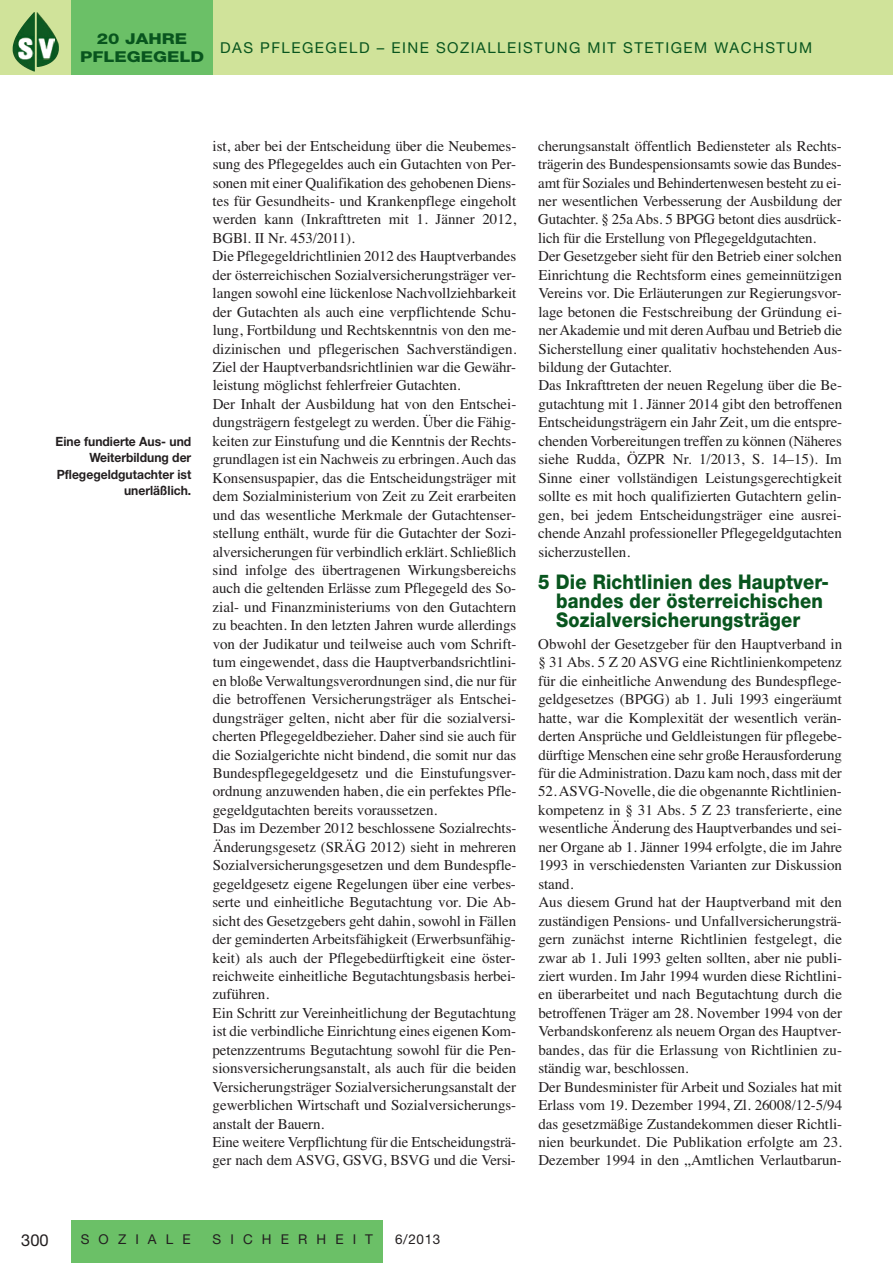
<style>
.page{position:relative;width:893px;height:1263px;background:#fff}
.page>*{position:absolute;margin:0;border:0;box-sizing:border-box;transform-origin:0 0}
.t1{font:800 20.25px/19.2px "Helvetica Neue";letter-spacing:.01em;color:#08551e;text-align:center;scale:.9 1}
.t2{font:16.5px "Helvetica Neue";color:#231f20}
.t3{font:15px/18.5px "Times";letter-spacing:-.005em;color:#231f20}
.t4{font:15px "Helvetica Neue";letter-spacing:.1em;color:#08551e}
.t5{font:800 15px/17.7px "Helvetica Neue";color:#08551e;text-align:center;scale:1.2 1}
.t6{font:13.5px "Helvetica Neue";letter-spacing:.675em;color:#231f20}
.t7{font:700 12.75px/16.5px "Helvetica Neue";color:#231f20;text-align:right;scale:.95 1}
</style>
<div class="page">
<div style="left:0;top:0;width:893px;height:74px;background:#d0e39a"></div>
<div style="left:71px;top:0;width:142px;height:74px;background:#6bc067"></div>
<div style="left:71px;top:1220px;width:312px;height:43px;background:#6bc067"></div>
<img style="left:37px;top:12px;width:22px;height:55px">
<img style="left:13px;top:12px;width:22px;height:60px">
<img style="left:17px;top:37px;width:17px;height:22px">
<img style="left:39px;top:38px;width:15px;height:21px">
<p class="t5" style="left:80px;top:31px;width:105px">20 JAHRE<br>PFLEGEGELD</p>
<p class="t4" style="left:220px;top:43px;width:593px">DAS PFLEGEGELD – EINE SOZIALLEISTUNG MIT STETIGEM WACHSTUM</p>
<p class="t7" style="left:56px;top:433px;width:144px">Eine fundierte Aus- und<br>Weiterbildung der<br>Pflegegeldgutachter ist unerläßlich.</p>
<p class="t3" style="left:212px;top:136px;width:306px">ist, aber bei der Entscheidung über die Neubemes&shy;sung des Pflegegeldes auch ein Gutachten von Per&shy;sonen mit einer Qualifikation des gehobenen Diens&shy;tes für Gesundheits- und Krankenpflege eingeholt werden kann (Inkrafttreten mit 1. Jänner 2012, BGBl. II Nr. 453/2011).<br>Die Pflegegeldrichtlinien 2012 des Hauptverbandes der österreichischen Sozialversicherungsträger ver&shy;langen sowohl eine lückenlose Nachvollziehbarkeit der Gutachten als auch eine verpflichtende Schu&shy;lung, Fortbildung und Rechtskenntnis von den me&shy;dizinischen und pflegerischen Sachverständigen.<br>Ziel der Hauptverbandsrichtlinien war die Gewähr&shy;leistung möglichst fehlerfreier Gutachten.<br>Der Inhalt der Ausbildung hat von den Entschei&shy;dungsträgern festgelegt zu werden. Über die Fähig&shy;keiten zur Einstufung und die Kenntnis der Rechts&shy;grundlagen ist ein Nachweis zu erbringen. Auch das Konsensuspapier, das die Entscheidungsträger mit dem Sozialministerium von Zeit zu Zeit erarbeiten und das wesentliche Merkmale der Gutachtenser&shy;stellung enthält, wurde für die Gutachter der Sozi&shy;alversicherungen für verbindlich erklärt. Schließlich sind infolge des übertragenen Wirkungsbereichs auch die geltenden Erlässe zum Pflegegeld des So&shy;zial- und Finanzministeriums von den Gutachtern zu beachten. In den letzten Jahren wurde allerdings von der Judikatur und teilweise auch vom Schrift&shy;tum eingewendet, dass die Hauptverbandsrichtlini&shy;en bloße Verwaltungsverordnungen sind, die nur für die betroffenen Versicherungsträger als Entschei&shy;dungsträger gelten, nicht aber für die sozialversi&shy;cherten Pflegegeldbezieher. Daher sind sie auch für die Sozialgerichte nicht bindend, die somit nur das Bundespflegegeldgesetz und die Einstufungsver&shy;ordnung anzuwenden haben, die ein perfektes Pfle&shy;gegeldgutachten bereits voraussetzen.<br>Das im Dezember 2012 beschlossene Sozialrechts-Änderungsgesetz (SRÄG 2012) sieht in mehreren Sozialversicherungsgesetzen und dem Bundespfle&shy;gegeldgesetz eigene Regelungen über eine verbes&shy;serte und einheitliche Begutachtung vor. Die Ab&shy;sicht des Gesetzgebers geht dahin, sowohl in Fällen der geminderten Arbeitsfähigkeit (Erwerbsunfähig&shy;keit) als auch der Pflegebedürftigkeit eine öster&shy;reichweite einheitliche Begutachtungsbasis herbei&shy;zuführen.<br>Ein Schritt zur Vereinheitlichung der Begutachtung ist die verbindliche Einrichtung eines eigenen Kom&shy;petenzzentrums Begutachtung sowohl für die Pen&shy;sionsversicherungsanstalt, als auch für die beiden Versicherungsträger Sozialversicherungsanstalt der gewerblichen Wirtschaft und Sozialversicherungs&shy;anstalt der Bauern.<br>Eine weitere Verpflichtung für die Entscheidungsträ&shy;ger nach dem ASVG, GSVG, BSVG und die Versi-</p>
<p class="t3" style="left:538px;top:136px;width:306px">cherungsanstalt öffentlich Bediensteter als Rechts&shy;trägerin des Bundespensionsamts sowie das Bundes&shy;amt für Soziales und Behindertenwesen besteht zu ei&shy;ner wesentlichen Verbesserung der Ausbildung der Gutachter. § 25a Abs. 5 BPGG betont dies ausdrück&shy;lich für die Erstellung von Pflegegeldgutachten.<br>Der Gesetzgeber sieht für den Betrieb einer solchen Einrichtung die Rechtsform eines gemeinnützigen Vereins vor. Die Erläuterungen zur Regierungsvor&shy;lage betonen die Festschreibung der Gründung ei&shy;ner Akademie und mit deren Aufbau und Betrieb die Sicherstellung einer qualitativ hochstehenden Aus&shy;bildung der Gutachter.<br>Das Inkrafttreten der neuen Regelung über die Be&shy;gutachtung mit 1. Jänner 2014 gibt den betroffenen Entscheidungsträgern ein Jahr Zeit, um die entspre&shy;chenden Vorbereitungen treffen zu können (Näheres siehe Rudda, ÖZPR Nr. 1/2013, S. 14–15). Im Sinne einer vollständigen Leistungsgerechtigkeit sollte es mit hoch qualifizierten Gutachtern gelin&shy;gen, bei jedem Entscheidungsträger eine ausrei&shy;chende Anzahl professioneller Pflegegeldgutachten sicherzustellen.</p>
<h1 class="t1" style="left:538px;top:574px;width:324px">5 Die Richtlinien des Hauptver&shy;bandes der österreichischen<br>Sozialversicherungsträger</h1>
<p class="t3" style="left:538px;top:634px;width:305px;text-align:justify">Obwohl der Gesetzgeber für den Hauptverband in § 31 Abs. 5 Z 20 ASVG eine Richtlinienkompetenz für die einheitliche Anwendung des Bundespflege&shy;geldgesetzes (BPGG) ab 1. Juli 1993 eingeräumt hatte, war die Komplexität der wesentlich verän&shy;derten Ansprüche und Geldleistungen für pflegebe&shy;dürftige Menschen eine sehr große Herausforderung für die Administration. Dazu kam noch, dass mit der</p>
<p class="t3" style="left:538px;top:782px;width:305px">52. ASVG-Novelle, die die obgenannte Richtlinien&shy;kompetenz in § 31 Abs. 5 Z 23 transferierte, eine wesentliche Änderung des Hauptverbandes und sei&shy;ner Organe ab 1. Jänner 1994 erfolgte, die im Jahre 1993 in verschiedensten Varianten zur Diskussion stand.<br>Aus diesem Grund hat der Hauptverband mit den zuständigen Pensions- und Unfallversicherungsträ&shy;gern zunächst interne Richtlinien festgelegt, die zwar ab 1. Juli 1993 gelten sollten, aber nie publi&shy;ziert wurden. Im Jahr 1994 wurden diese Richtlini&shy;en überarbeitet und nach Begutachtung durch die betroffenen Träger am 28. November 1994 von der Verbandskonferenz als neuem Organ des Hauptver&shy;bandes, das für die Erlassung von Richtlinien zu&shy;ständig war, beschlossen.<br>Der Bundesminister für Arbeit und Soziales hat mit Erlass vom 19. Dezember 1994, Zl. 26008/12-5/94 das gesetzmäßige Zustandekommen dieser Richtli&shy;nien beurkundet. Die Publikation erfolgte am 23.<br>Dezember 1994 in den „Amtlichen Verlautbarun-</p>
<p class="t2" style="left:21px;top:1234px;width:29px">300</p>
<p class="t6" style="left:81px;top:1234px;width:111px">SOZIALE</p>
<p class="t6" style="left:213px;top:1234px;width:162px">SICHERHEIT</p>
<p class="t6" style="left:395px;top:1234px;width:47px">6/2013</p>
</div>
